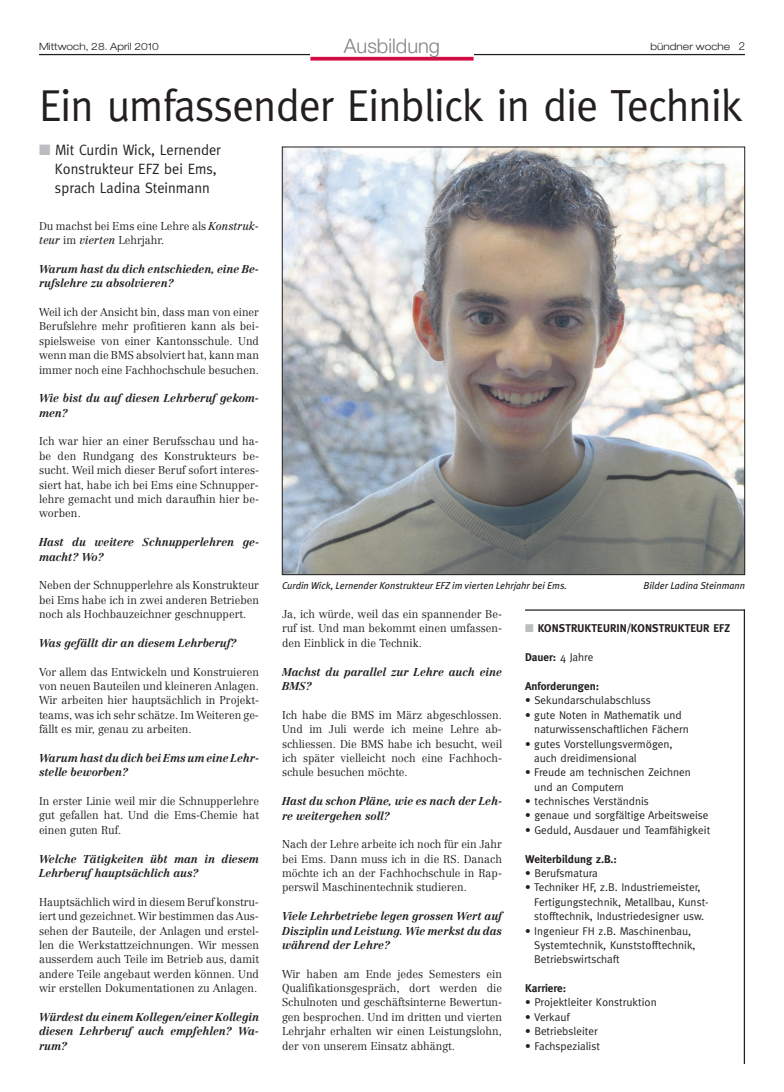
<style>
.page{position:relative;width:784px;height:1092px;background:#fff}
.page>*{position:absolute;margin:0;border:0;box-sizing:border-box;transform-origin:0 0}
.t1{font:45px "Meta";letter-spacing:-.015em;color:#231f20;scale:.96 1}
.t2{font:300 20px "Helvetica Neue";color:#808285}
.t3{font:15px/18.8px "Meta";color:#231f20;scale:.96 1}
.t4{font:300 11.25px/14.4px "Centennial";color:#231f20;text-align:justify;scale:.96 1}
.t5{font:italic 700 11.25px/14.4px "Centennial";color:#231f20;scale:.96 1}
.t6{font:11.25px/14.4px "Meta";color:#231f20}
.t7{font:700 11.25px "Meta";color:#231f20}
.t8{font:italic 10px "Meta Plus";color:#231f20}
.t9{font:300 expanded 10px "Helvetica Neue";color:#231f20}
.s1{font-stretch:normal;font-size:11.25px}
.s2{color:#bcbdc0}
.s3{font-weight:400;font-style:italic}
.s4{font-weight:400}
</style>
<div class="page">
<hr style="left:39px;top:54px;width:705px;height:1px;background:#231f20">
<div style="left:310px;top:39px;width:163px;height:26px;background:#fff"></div>
<svg style="left:310px;top:57px;width:163px;height:4px"></svg>
<hr style="left:743px;top:609px;width:1px;height:454px;background:#231f20">
<hr style="left:524px;top:609px;width:220px;height:1px;background:#231f20">
<img style="left:284px;top:149px;width:458px;height:424px">
<p class="t9" style="left:39px;top:43px;width:121px">Mittwoch, 28. April 2010</p>
<h2 class="t2" style="left:344px;top:39px;width:97px">Ausbildung</h2>
<p class="t9" style="left:650px;top:43px;width:96px">bündner woche <span class="s1">2</span></p>
<h1 class="t1" style="left:39px;top:79px;width:734px">Ein umfassender Einblick in die Technik</h1>
<h3 class="t3" style="left:55px;top:141px;width:174px;text-indent:-16px"><span class="s2">■</span> Mit Curdin Wick, Lernender<br>Konstrukteur EFZ bei Ems, sprach Ladina Steinmann</h3>
<p class="t4" style="left:39px;top:219px;width:230px">Du machst bei Ems eine Lehre als <span class="s3">Konstruk&shy;teur</span> im <span class="s3">vierten</span> Lehrjahr.</p>
<p class="t5" style="left:39px;top:263px;width:230px">Warum hast du dich entschieden, eine Be&shy;rufslehre zu absolvieren?</p>
<p class="t4" style="left:39px;top:306px;width:230px">Weil ich der Ansicht bin, dass man von einer Berufslehre mehr profitieren kann als bei&shy;spielsweise von einer Kantonsschule. Und wenn man die BMS absolviert hat, kann man immer noch eine Fachhochschule besuchen.</p>
<p class="t5" style="left:39px;top:392px;width:230px">Wie bist du auf diesen Lehrberuf gekom&shy;men?</p>
<p class="t4" style="left:39px;top:435px;width:230px">Ich war hier an einer Berufsschau und ha&shy;be den Rundgang des Konstrukteurs be&shy;sucht. Weil mich dieser Beruf sofort interes&shy;siert hat, habe ich bei Ems eine Schnupper&shy;lehre gemacht und mich daraufhin hier be&shy;worben.</p>
<p class="t5" style="left:39px;top:536px;width:230px">Hast du weitere Schnupperlehren ge&shy;macht? Wo?</p>
<p class="t4" style="left:39px;top:579px;width:230px">Neben der Schnupperlehre als Konstrukteur bei Ems habe ich in zwei anderen Betrieben noch als Hochbauzeichner geschnuppert.</p>
<p class="t5" style="left:39px;top:636px;width:207px">Was gefällt dir an diesem Lehrberuf?</p>
<p class="t4" style="left:39px;top:665px;width:230px">Vor allem das Entwickeln und Konstruieren von neuen Bauteilen und kleineren Anlagen.<br>Wir arbeiten hier hauptsächlich in Projekt&shy;teams, was ich sehr schätze. Im Weiteren ge&shy;fällt es mir, genau zu arbeiten.</p>
<p class="t5" style="left:39px;top:751px;width:230px">Warum hast du dich bei Ems um eine Lehr&shy;stelle beworben?</p>
<p class="t4" style="left:39px;top:794px;width:230px">In erster Linie weil mir die Schnupperlehre gut gefallen hat. Und die Ems-Chemie hat einen guten Ruf.</p>
<p class="t5" style="left:39px;top:852px;width:230px">Welche Tätigkeiten übt man in diesem<br>Lehrberuf hauptsächlich aus?</p>
<p class="t4" style="left:39px;top:895px;width:230px">Hauptsächlich wird in diesem Beruf konstru&shy;iert und gezeichnet. Wir bestimmen das Aus&shy;sehen der Bauteile, der Anlagen und erstel&shy;len die Werkstattzeichnungen. Wir messen ausserdem auch Teile im Betrieb aus, damit andere Teile angebaut werden können. Und wir erstellen Dokumentationen zu Anlagen.</p>
<p class="t5" style="left:39px;top:1010px;width:230px;text-align:justify">Würdest du einem Kollegen/einer Kollegin diesen Lehrberuf auch empfehlen? Wa&shy;rum?</p>
<p class="t8" style="left:282px;top:580px;width:286px">Curdin Wick, Lernender Konstrukteur EFZ im vierten Lehrjahr bei Ems.</p>
<p class="t8" style="left:643px;top:580px;width:103px">Bilder Ladina Steinmann</p>
<p class="t4" style="left:282px;top:608px;width:230px">Ja, ich würde, weil das ein spannender Be&shy;ruf ist. Und man bekommt einen umfassen&shy;den Einblick in die Technik.</p>
<p class="t5" style="left:282px;top:665px;width:230px">Machst du parallel zur Lehre auch eine<br>BMS?</p>
<p class="t4" style="left:282px;top:708px;width:230px">Ich habe die BMS im März abgeschlossen.<br>Und im Juli werde ich meine Lehre ab&shy;schliessen. Die BMS habe ich besucht, weil ich später vielleicht noch eine Fachhoch&shy;schule besuchen möchte.</p>
<p class="t5" style="left:282px;top:794px;width:230px">Hast du schon Pläne, wie es nach der Leh&shy;re weitergehen soll?</p>
<p class="t4" style="left:282px;top:838px;width:230px">Nach der Lehre arbeite ich noch für ein Jahr bei Ems. Dann muss ich in die RS. Danach möchte ich an der Fachhochschule in Rap&shy;perswil Maschinentechnik studieren.</p>
<p class="t5" style="left:282px;top:909px;width:230px;text-align:justify">Viele Lehrbetriebe legen grossen Wert auf Disziplin und Leistung. Wie merkst du das während der Lehre?</p>
<p class="t4" style="left:282px;top:967px;width:230px">Wir haben am Ende jedes Semesters ein Qualifikationsgespräch, dort werden die Schulnoten und geschäftsinterne Bewertun&shy;gen besprochen. Und im dritten und vierten Lehrjahr erhalten wir einen Leistungslohn, der von unserem Einsatz abhängt.</p>
<p class="t7" style="left:524px;top:622px;width:206px"><span class="s2">■</span> KONSTRUKTEURIN/KONSTRUKTEUR EFZ</p>
<p class="t7" style="left:524px;top:650px;width:70px">Dauer: <span class="s4">4 Jahre</span></p>
<p class="t7" style="left:524px;top:679px;width:76px">Anforderungen:</p>
<p class="t6" style="left:524px;top:693px;width:127px">• Sekundarschulabschluss</p>
<p class="t6" style="left:534px;top:707px;width:156px;text-indent:-9px">• gute Noten in Mathematik und naturwissenschaftlichen Fächern</p>
<p class="t6" style="left:534px;top:736px;width:140px;text-indent:-9px">• gutes Vorstellungsvermögen, auch dreidimensional</p>
<p class="t6" style="left:534px;top:765px;width:158px;text-indent:-9px">• Freude am technischen Zeichnen und an Computern</p>
<p class="t6" style="left:524px;top:794px;width:125px">• technisches Verständnis</p>
<p class="t6" style="left:524px;top:808px;width:185px">• genaue und sorgfältige Arbeitsweise</p>
<p class="t6" style="left:524px;top:822px;width:187px">• Geduld, Ausdauer und Teamfähigkeit</p>
<p class="t7" style="left:524px;top:852px;width:93px">Weiterbildung z.B.:</p>
<p class="t6" style="left:524px;top:865px;width:74px">• Berufsmatura</p>
<p class="t6" style="left:534px;top:880px;width:176px;text-indent:-9px">• Techniker HF, z.B. Industriemeister,<br>Fertigungstechnik, Metallbau, Kunst&shy;stofftechnik, Industriedesigner usw.</p>
<p class="t6" style="left:534px;top:923px;width:163px;text-indent:-9px">• Ingenieur FH z.B. Maschinenbau,<br>Systemtechnik, Kunststofftechnik,<br>Betriebswirtschaft</p>
<p class="t7" style="left:524px;top:981px;width:43px">Karriere:</p>
<p class="t6" style="left:524px;top:995px;width:133px">• Projektleiter Konstruktion</p>
<p class="t6" style="left:524px;top:1009px;width:46px">• Verkauf</p>
<p class="t6" style="left:524px;top:1024px;width:74px">• Betriebsleiter</p>
<p class="t6" style="left:524px;top:1038px;width:76px">• Fachspezialist</p>
</div>
